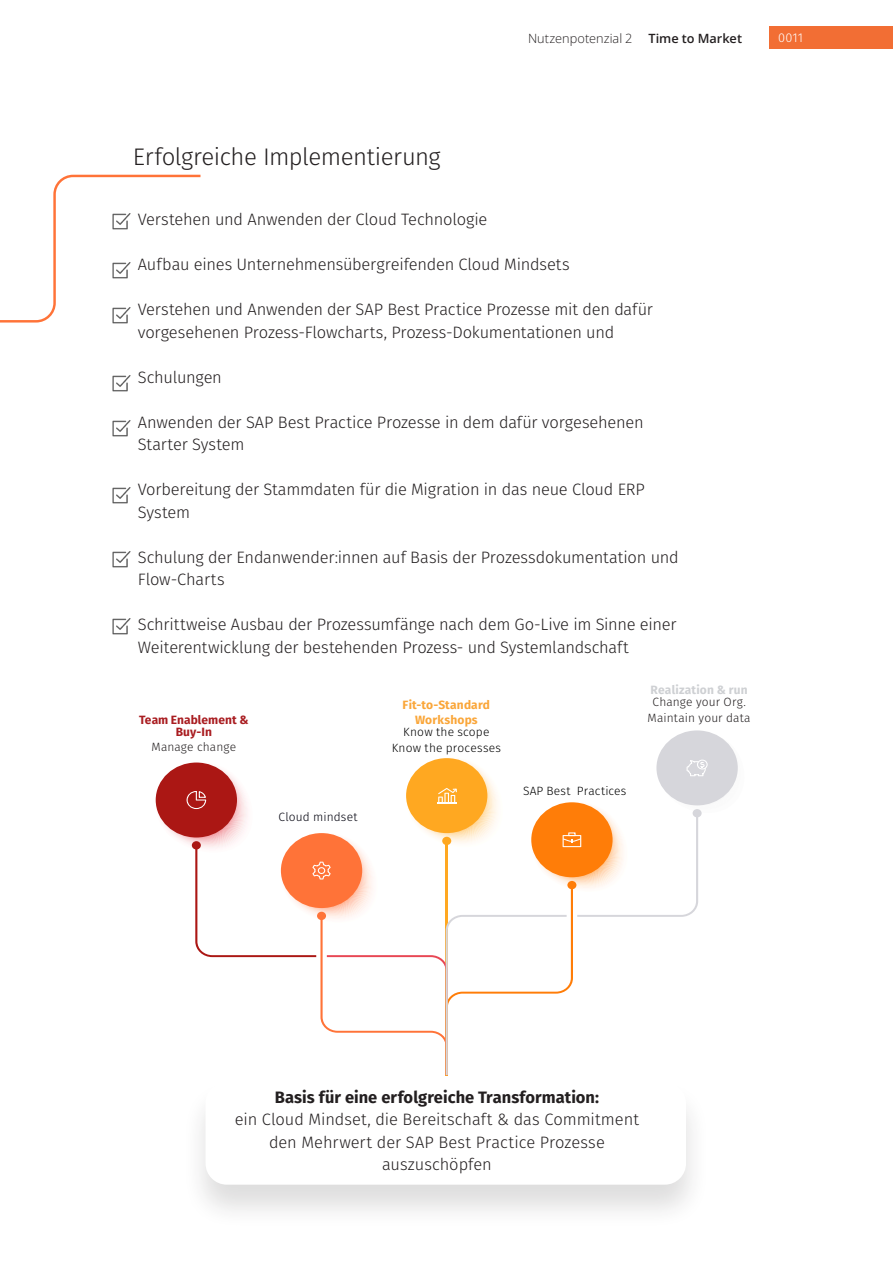
<style>
.page{position:relative;width:893px;height:1263px;background:#fff}
.page>*{position:absolute;margin:0;border:0;box-sizing:border-box;transform-origin:0 0}
.Copy_Text_08_14_Full{font:300 24px "Fira Sans";letter-spacing:-.02em;color:#231f20}
.Copy_Text_08_14_Full-2{font:300 16.5px/22.5px "Fira Sans";letter-spacing:-.015em;color:#231f20}
.Caption_Text_5_10_Le{font:300 16.5px/22.5px "Fira Sans";color:#231f20;text-align:center}
.Caption_Text_5_10_Le-2{font:700 16.5px "Fira Sans";letter-spacing:.005em;color:#231f20}
.Copy_Text_08_14_Righ{font:12.75px "Open Sans";letter-spacing:.005em;color:#231f20}
.t1{font:300 12.75px "Fira Sans";color:#fff}
.Small_Text_6_10_Full{font:300 12px "Fira Sans";letter-spacing:.01em;color:#231f20}
.Small_Text_6_10_Full-2{font:300 12px "Fira Sans";letter-spacing:.02em;color:#000001}
.Small_Text_6_10_Full-3{font:700 12px "Fira Sans";letter-spacing:.015em;color:#faa639}
.Copy_Text_08_14_Full-3{font:700 12px/12px "Fira Sans";letter-spacing:.005em;color:#a91d21;text-align:center}
.Copy_Text_08_14_Full-4{font:300 12px "Fira Sans";letter-spacing:.015em;color:#000001}
.Copy_Text_08_14_Full-5{font:700 12px "Fira Sans";letter-spacing:.015em;color:#ced0d3}
.Small_Text_6_10_Full-4{font:300 12px "Fira Sans";letter-spacing:.015em;color:#00000d}
.s1{font-weight:600}
</style>
<div class="page">
<svg style="left:155px;top:730px;width:583px;height:345px"></svg>
<div style="left:192px;top:841px;width:9px;height:8px;background:#ab1714;border-radius:50%"></div>
<div style="left:317px;top:912px;width:9px;height:8px;background:#ff7338;border-radius:50%"></div>
<div style="left:442px;top:837px;width:9px;height:8px;background:#ffa821;border-radius:50%"></div>
<div style="left:567px;top:881px;width:9px;height:8px;background:#ff7d08;border-radius:50%"></div>
<div style="left:693px;top:809px;width:9px;height:8px;background:#d6d6db;border-radius:50%"></div>
<div style="left:182px;top:1079px;width:528px;height:151px;background:#231f20;opacity:.15"></div>
<div style="left:206px;top:1082px;width:480px;height:103px;background:#fff;border-radius:21px"></div>
<svg style="left:0;top:174px;width:201px;height:149px"></svg>
<img style="left:100px;top:199px;width:38px;height:37px">
<img style="left:100px;top:248px;width:38px;height:37px">
<img style="left:100px;top:293px;width:38px;height:31px">
<img style="left:112px;top:375px;width:19px;height:17px">
<img style="left:112px;top:420px;width:19px;height:17px">
<img style="left:112px;top:487px;width:19px;height:17px">
<img style="left:112px;top:551px;width:19px;height:17px">
<img style="left:112px;top:618px;width:19px;height:17px">
<div style="left:769px;top:26px;width:124px;height:23px;background:#f26e34"></div>
<p class="Copy_Text_08_14_Full" style="left:133px;top:140px;width:309px">Erfolgreiche Implementierung</p>
<p class="Copy_Text_08_14_Righ" style="left:528px;top:30px;width:216px">Nutzenpotenzial 2 <span class="s1">Time to Market</span></p>
<p class="t1" style="left:778px;top:28px;width:26px">0011</p>
<p class="Copy_Text_08_14_Full-2" style="left:138px;top:208px;width:351px">Verstehen und Anwenden der Cloud Technologie</p>
<p class="Copy_Text_08_14_Full-2" style="left:138px;top:253px;width:433px">Aufbau eines Unternehmensübergreifenden Cloud Mindsets</p>
<p class="Copy_Text_08_14_Full-2" style="left:138px;top:298px;width:517px">Verstehen und Anwenden der SAP Best Practice Prozesse mit den dafür vorgesehenen Prozess-Flowcharts, Prozess-Dokumentationen und</p>
<p class="Copy_Text_08_14_Full-2" style="left:138px;top:365px;width:86px">Schulungen</p>
<p class="Copy_Text_08_14_Full-2" style="left:138px;top:410px;width:507px">Anwenden der SAP Best Practice Prozesse in dem dafür vorgesehenen<br>Starter System</p>
<p class="Copy_Text_08_14_Full-2" style="left:138px;top:478px;width:508px">Vorbereitung der Stammdaten für die Migration in das neue Cloud ERP<br>System</p>
<p class="Copy_Text_08_14_Full-2" style="left:138px;top:545px;width:542px">Schulung der Endanwender:innen auf Basis der Prozessdokumentation und<br>Flow-Charts</p>
<p class="Copy_Text_08_14_Full-2" style="left:138px;top:613px;width:540px">Schrittweise Ausbau der Prozessumfänge nach dem Go-Live im Sinne einer<br>Weiterentwicklung der bestehenden Prozess- und Systemlandschaft</p>
<p class="Copy_Text_08_14_Full-3" style="left:139px;top:713px;width:111px">Team Enablement &amp;<br>Buy-In</p>
<p class="Small_Text_6_10_Full" style="left:152px;top:738px;width:86px">Manage change</p>
<p class="Small_Text_6_10_Full-4" style="left:279px;top:808px;width:81px">Cloud mindset</p>
<p class="Small_Text_6_10_Full-3" style="left:403px;top:694px;width:89px">Fit-to-Standard</p>
<p class="Small_Text_6_10_Full-3" style="left:415px;top:709px;width:64px">Workshops</p>
<p class="Small_Text_6_10_Full-2" style="left:403px;top:723px;width:88px">Know the scope</p>
<p class="Small_Text_6_10_Full-2" style="left:392px;top:739px;width:111px">Know the processes</p>
<p class="Copy_Text_08_14_Full-5" style="left:651px;top:679px;width:99px">Realization &amp; run</p>
<p class="Small_Text_6_10_Full" style="left:652px;top:693px;width:95px">Change your Org.</p>
<p class="Small_Text_6_10_Full" style="left:648px;top:709px;width:105px">Maintain your data</p>
<p class="Copy_Text_08_14_Full-4" style="left:523px;top:782px;width:105px">SAP Best Practices</p>
<p class="Caption_Text_5_10_Le-2" style="left:275px;top:1083px;width:326px">Basis für eine erfolgreiche Transformation:</p>
<p class="Caption_Text_5_10_Le" style="left:235px;top:1108px;width:406px">ein Cloud Mindset, die Bereitschaft &amp; das Commitment</p>
<p class="Caption_Text_5_10_Le" style="left:269px;top:1130px;width:337px">den Mehrwert der SAP Best Practice Prozesse auszuschöpfen</p>
</div>
